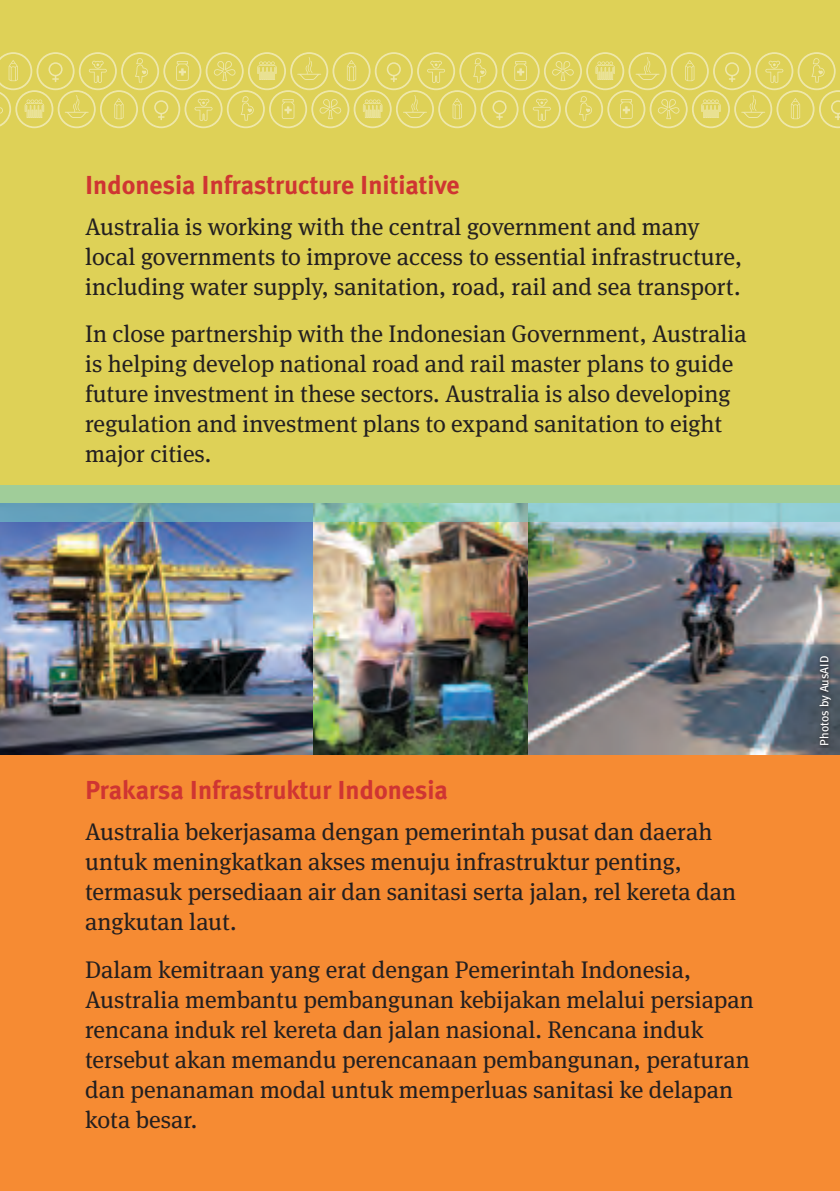
<style>
.page{position:relative;width:840px;height:1191px;background:#fff}
.page>*{position:absolute;margin:0;border:0;box-sizing:border-box;transform-origin:0 0}
.head___d{font:700 26px "Meta Plus";color:#cf3532}
.body___text{font:24px/30px "Meta Serif OT";color:#231f20}
.photo___credit{font:12px "Meta Plus";color:#fff}
</style>
<div class="page">
<div style="left:0;top:0;width:839px;height:1191px;background:#f68b33"></div>
<div style="left:0;top:0;width:839px;height:754px;background:#ded157"></div>
<svg style="left:0;top:52px;width:839px;height:76px"></svg>
<img style="left:0;top:522px;width:839px;height:232px">
<svg style="left:0;top:485px;width:839px;height:37px;background:#8fc4ae"></svg>
<svg style="left:815px;top:654px;width:18px;height:93px;background:#48505a"></svg>
<p class="head___d" style="left:85px;top:170px;width:376px">Indonesia Infrastructure Initiative</p>
<p class="body___text" style="left:85px;top:212px;width:658px">Australia is working with the central government and many local governments to improve access to essential infrastructure, including water supply, sanitation, road, rail and sea transport.</p>
<p class="body___text" style="left:85px;top:319px;width:662px">In close partnership with the Indonesian Government, Australia is helping develop national road and rail master plans to guide future investment in these sectors. Australia is also developing regulation and investment plans to expand sanitation to eight major cities.</p>
<p class="head___d" style="left:85px;top:775px;width:364px">Prakarsa Infrastruktur Indonesia</p>
<p class="body___text" style="left:85px;top:817px;width:652px">Australia bekerjasama dengan pemerintah pusat dan daerah untuk meningkatkan akses menuju infrastruktur penting, termasuk persediaan air dan sanitasi serta jalan, rel kereta dan angkutan laut.</p>
<p class="body___text" style="left:85px;top:954px;width:669px">Dalam kemitraan yang erat dengan Pemerintah Indonesia, Australia membantu pembangunan kebijakan melalui persiapan rencana induk rel kereta dan jalan nasional. Rencana induk tersebut akan memandu perencanaan pembangunan, peraturan dan penanaman modal untuk memperluas sanitasi ke delapan kota besar.</p>
<p class="photo___credit" style="left:817px;top:745px;width:91px;rotate:-90deg">Photos by AusAID</p>
</div>
